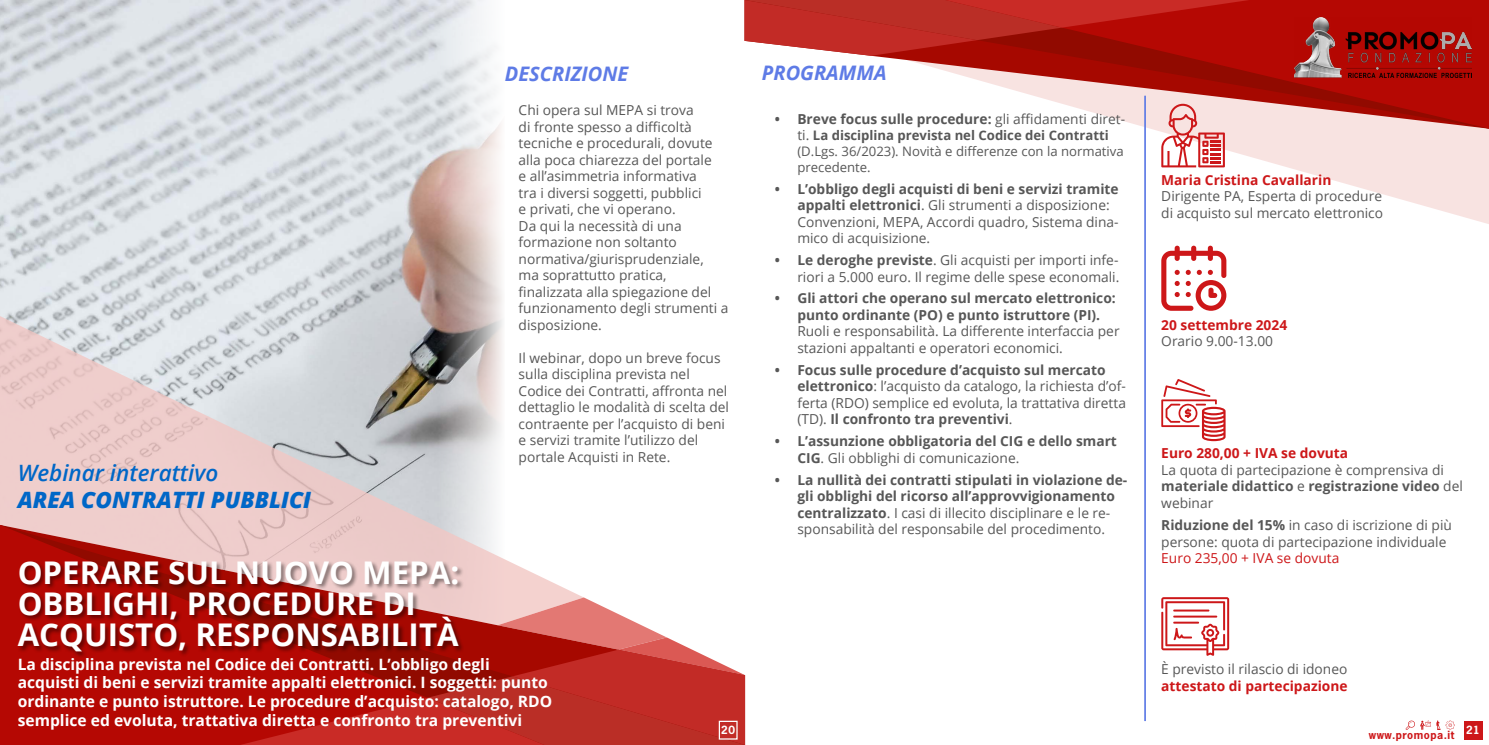
<style>
.page{position:relative;width:1489px;height:745px;background:#fff}
.page>*{position:absolute;margin:0;border:0;box-sizing:border-box;transform-origin:0 0}
.t1{font:700 31.25px/31.2px "Open Sans";color:#fff}
.t2{font:italic 800 22.5px "Open Sans";color:#0067c7}
.t3{font:italic 600 22.5px "Open Sans";color:#0067c7}
.t4{font:italic 700 20px "Open Sans";color:#5e7be6}
.t5{font:700 15.62px/18.8px "Open Sans";color:#fff}
.t6{font:13.75px/16.5px "Open Sans";color:#575757}
.t7{font:700 13.75px/16.5px "Open Sans";color:#575757}
.t8{font:700 13.75px "Open Sans";color:#cd1719}
.t9{font:13.75px "Open Sans";color:#cd1719}
.t10{font:13.12px/15.8px "Open Sans";color:#575757}
.t11{font:700 10.62px "News Gothic Std";letter-spacing:.05em;color:#cd1719}
.t12{font:700 10.62px "News Gothic Std";color:#fff}
.s1{font-weight:400}
.s2{font-size:13.75px}
.s3{font-weight:700}
</style>
<div class="page">
<svg style="left:1145px;top:129px;width:343px;height:95px;fill:#f8e3e7"></svg>
<svg style="left:873px;top:56px;width:72px;height:15px"></svg>
<svg style="left:945px;top:0;width:543px;height:129px"></svg>
<svg style="left:744px;top:0;width:505px;height:56px"></svg>
<img style="left:0;top:0;width:503px;height:316px">
<svg style="left:0;top:316px;width:503px;height:208px"></svg>
<svg style="left:0;top:524px;width:544px;height:220px;fill:#b50803"></svg>
<svg style="left:240px;top:597px;width:505px;height:147px"></svg>
<img style="left:1293px;top:17px;width:177px;height:60px">
<div style="left:718px;top:720px;width:19px;height:19px;border:1px solid #fff"></div>
<div style="left:1463px;top:720px;width:18px;height:18px;background:#cd1719"></div>
<svg style="left:1405px;top:720px;width:49px;height:9px"></svg>
<div style="left:17px;top:560px;width:447px;height:97px;background:#000;opacity:.45"></div>
<svg style="left:1161px;top:104px;width:63px;height:63px"></svg>
<svg style="left:1161px;top:245px;width:65px;height:65px"></svg>
<svg style="left:1161px;top:379px;width:64px;height:62px"></svg>
<svg style="left:1161px;top:597px;width:68px;height:58px"></svg>
<hr style="left:1144px;top:96px;width:1px;height:624px;background:#5e7be6">
<h2 class="t3" style="left:18px;top:457px;width:202px">Webinar interattivo</h2>
<h2 class="t2" style="left:18px;top:482px;width:295px">AREA CONTRATTI PUBBLICI</h2>
<h3 class="t4" style="left:505px;top:59px;width:125px">DESCRIZIONE</h3>
<p class="t6" style="left:518px;top:101px;width:211px">Chi opera sul MEPA si trova<br>di fronte spesso a difficoltà tecniche e procedurali, dovute alla poca chiarezza del portale<br>e all’asimmetria informativa<br>tra i diversi soggetti, pubblici<br>e privati, che vi operano.<br>Da qui la necessità di una formazione non soltanto normativa/giurisprudenziale,<br>ma soprattutto pratica, finalizzata alla spiegazione del funzionamento degli strumenti a disposizione.</p>
<p class="t6" style="left:518px;top:349px;width:212px">Il webinar, dopo un breve focus sulla disciplina prevista nel<br>Codice dei Contratti, affronta nel dettaglio le modalità di scelta del contraente per l’acquisto di beni e servizi tramite l’utilizzo del portale Acquisti in Rete.</p>
<h1 class="t1" style="left:18px;top:555px;width:443px">OPERARE SUL NUOVO MEPA:<br>OBBLIGHI, PROCEDURE DI<br>ACQUISTO, RESPONSABILITÀ</h1>
<p class="t5" style="left:18px;top:653px;width:536px">La disciplina prevista nel Codice dei Contratti. L’obbligo degli acquisti di beni e servizi tramite appalti elettronici. I soggetti: punto ordinante e punto istruttore. Le procedure d’acquisto: catalogo, RDO semplice ed evoluta, trattativa diretta e confronto tra preventivi</p>
<p class="t12" style="left:721px;top:722px;width:15px">20</p>
<h3 class="t4" style="left:762px;top:58px;width:126px">PROGRAMMA</h3>
<p class="t7" style="left:774px;top:110px;width:352px">• Breve focus sulle procedure: <span class="s1">gli affidamenti diret-</span></p>
<p class="t10" style="left:797px;top:127px;width:328px"><span class="s2">ti.</span> <span class="s3">La disciplina prevista nel Codice dei Contratti </span>(D.Lgs. 36/2023). Novità e differenze con la normativa precedente.</p>
<p class="t6" style="left:797px;top:180px;width:323px;text-indent:-22px"><span class="s3">• L’obbligo degli acquisti di beni e servizi tramite appalti elettronici</span>. Gli strumenti a disposizione:<br>Convenzioni, MEPA, Accordi quadro, Sistema dina&shy;mico di acquisizione.</p>
<p class="t6" style="left:774px;top:251px;width:346px;text-align:right"><span class="s3">• Le deroghe previste</span>. Gli acquisti per importi infe&shy;riori a 5.000 euro. Il regime delle spese economali.</p>
<p class="t7" style="left:774px;top:289px;width:342px;text-align:center">• Gli attori che operano sul mercato elettronico: punto ordinante (PO) e punto istruttore (PI).</p>
<p class="t6" style="left:797px;top:322px;width:324px">Ruoli e responsabilità. La differente interfaccia per stazioni appaltanti e operatori economici.</p>
<p class="t6" style="left:797px;top:361px;width:330px;text-indent:-22px"><span class="s3">• Focus sulle procedure d’acquisto sul mercato elettronico</span>: l’acquisto da catalogo, la richiesta d’of&shy;ferta (RDO) semplice ed evoluta, la trattativa diretta (TD). <span class="s3">Il confronto tra preventivi</span>.</p>
<p class="t7" style="left:797px;top:432px;width:321px;text-indent:-22px">• L’assunzione obbligatoria del CIG e dello smart<br>CIG<span class="s1">. Gli obblighi di comunicazione.</span></p>
<p class="t7" style="left:797px;top:470px;width:331px;text-indent:-22px">• La nullità dei contratti stipulati in violazione de&shy;gli obblighi del ricorso all’approvvigionamento centralizzato<span class="s1">. I casi di illecito disciplinare e le re&shy;sponsabilità del responsabile del procedimento.</span></p>
<p class="t8" style="left:1161px;top:170px;width:172px">Maria Cristina Cavallarin</p>
<p class="t6" style="left:1161px;top:188px;width:223px">Dirigente PA, Esperta di procedure di acquisto sul mercato elettronico</p>
<p class="t8" style="left:1161px;top:315px;width:127px">20 settembre 2024</p>
<p class="t6" style="left:1161px;top:332px;width:113px">Orario 9.00-13.00</p>
<p class="t8" style="left:1161px;top:443px;width:188px">Euro 280,00 + IVA se dovuta</p>
<p class="t6" style="left:1161px;top:461px;width:303px">La quota di partecipazione è comprensiva di <span class="s3">materiale didattico</span> e <span class="s3">registrazione video</span> del webinar</p>
<p class="t6" style="left:1161px;top:516px;width:292px"><span class="s3">Riduzione del 15%</span> in caso di iscrizione di più persone: quota di partecipazione individuale</p>
<p class="t9" style="left:1161px;top:548px;width:179px">Euro 235,00 + IVA se dovuta</p>
<p class="t6" style="left:1161px;top:660px;width:187px">È previsto il rilascio di idoneo</p>
<p class="t8" style="left:1161px;top:675px;width:188px">attestato di partecipazione</p>
<p class="t11" style="left:1368px;top:727px;width:87px">www.promopa.it</p>
<p class="t12" style="left:1465px;top:722px;width:15px">21</p>
</div>
